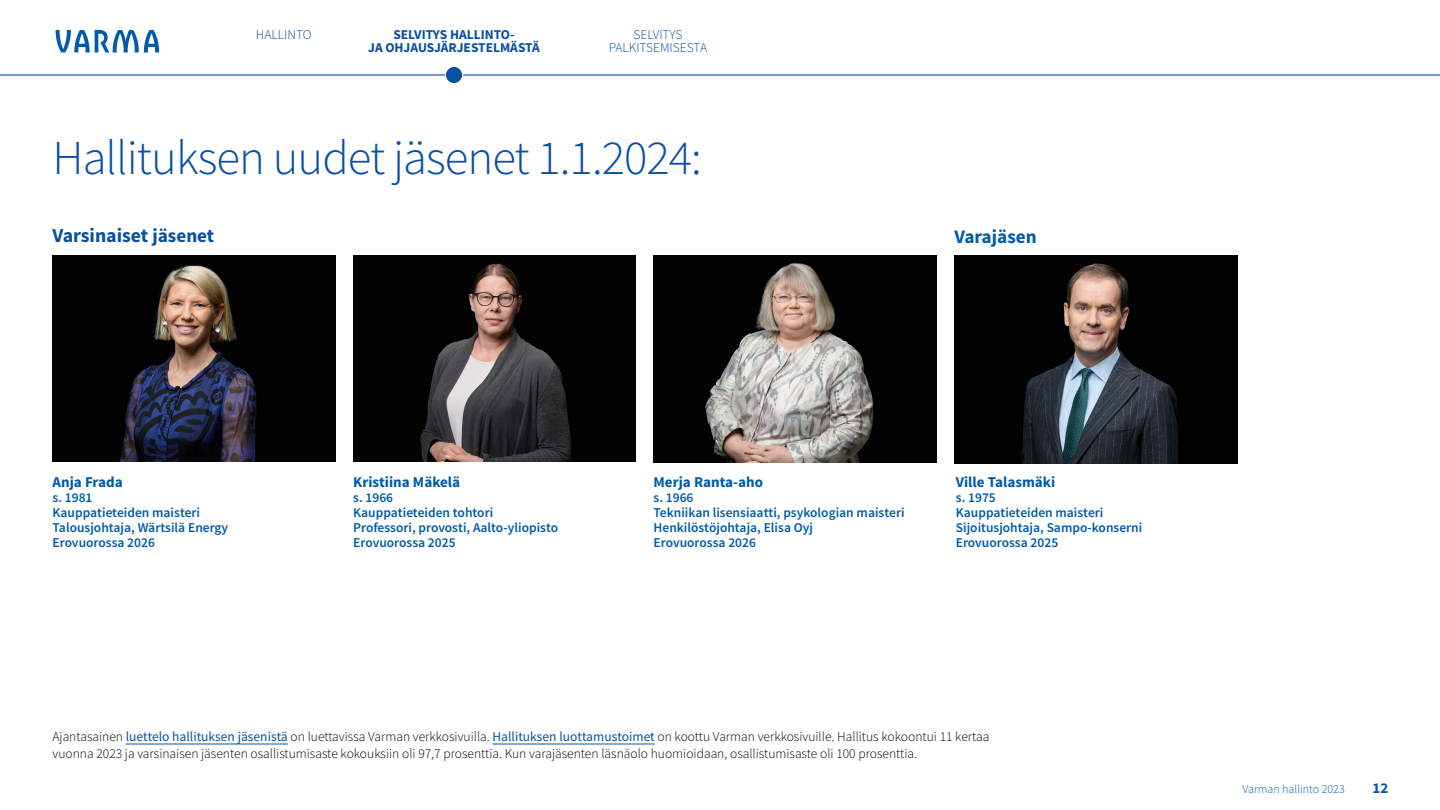
<style>
.page{position:relative;width:1440px;height:810px;background:#fff}
.page>*{position:absolute;margin:0;border:0;box-sizing:border-box;transform-origin:0 0}
.H2{font:300 48.75px "Source Sans Pro";letter-spacing:-.02em;color:#094fa3}
.H2_1_5pt{font:700 19.65px "Source Sans Pro";color:#094fa3}
.H2_1_5pt-2{font:700 19.12px "Source Sans Pro";color:#005baa}
.Nimityyli{font:700 15px "Source Sans Pro";color:#005baa}
.Henkilotiedot{font:600 13.5px "Source Sans Pro";color:#005baa}
.Leipis_ei_sis{font:300 13.5px "Source Sans Pro";color:#000}
.t1{font:700 13.5px/13.5px "Source Sans Pro";color:#094fa3;text-align:center}
.t2{font:300 13.5px/13.5px "Source Sans Pro";color:#094fa3;text-align:center}
.t3{font:300 12px "Source Sans Pro";color:#005baa}
.s1{font-size:19.12px}
.s2{font-weight:400;color:#094fa3}
</style>
<div class="page">
<img style="left:52px;top:255px;width:283px;height:206px">
<img style="left:353px;top:255px;width:283px;height:206px">
<img style="left:654px;top:255px;width:282px;height:208px">
<img style="left:955px;top:255px;width:282px;height:208px">
<hr style="left:126px;top:744px;width:162px;height:1px;background:#005baa">
<hr style="left:493px;top:744px;width:162px;height:1px;background:#005baa">
<svg style="left:56px;top:30px;width:103px;height:22px"></svg>
<hr style="left:0;top:74px;width:1440px;height:2px;background:#094fa3">
<div style="left:445px;top:66px;width:18px;height:18px;background:#094fa3;border-radius:50%"></div>
<div style="left:445px;top:66px;width:18px;height:18px;border:1px solid #fff;border-radius:50%"></div>
<p class="t2" style="left:256px;top:28px;width:57px">HALLINTO</p>
<p class="t1" style="left:368px;top:28px;width:173px">SELVITYS HALLINTO-<br>JA OHJAUSJÄRJESTELMÄSTÄ</p>
<p class="t2" style="left:609px;top:28px;width:100px">SELVITYS<br>PALKITSEMISESTA</p>
<h1 class="H2" style="left:52px;top:128px;width:651px">Hallituksen uudet jäsenet 1.1.2024:</h1>
<h2 class="H2_1_5pt" style="left:52px;top:223px;width:163px">Varsinaiset <span class="s1">jäsenet</span></h2>
<h2 class="H2_1_5pt-2" style="left:954px;top:224px;width:84px">Varajäsen</h2>
<p class="Nimityyli" style="left:53px;top:473px;width:72px">Anja Frada</p>
<p class="Henkilotiedot" style="left:53px;top:489px;width:42px">s. 1981</p>
<p class="Henkilotiedot" style="left:53px;top:504px;width:149px">Kauppatieteiden maisteri</p>
<p class="Henkilotiedot" style="left:53px;top:519px;width:177px">Talousjohtaja, Wärtsilä Energy</p>
<p class="Henkilotiedot" style="left:53px;top:534px;width:104px">Erovuorossa 2026</p>
<p class="Nimityyli" style="left:353px;top:472px;width:108px">Kristiina Mäkelä</p>
<p class="Henkilotiedot" style="left:353px;top:489px;width:42px">s. 1966</p>
<p class="Henkilotiedot" style="left:353px;top:504px;width:142px">Kauppatieteiden tohtori</p>
<p class="Henkilotiedot" style="left:353px;top:519px;width:206px">Professori, provosti, Aalto-yliopisto</p>
<p class="Henkilotiedot" style="left:353px;top:534px;width:104px">Erovuorossa 2025</p>
<p class="Nimityyli" style="left:654px;top:472px;width:111px">Merja Ranta-aho</p>
<p class="Henkilotiedot" style="left:654px;top:489px;width:42px">s. 1966</p>
<p class="Henkilotiedot" style="left:654px;top:504px;width:253px">Tekniikan lisensiaatti, psykologian maisteri</p>
<p class="Henkilotiedot" style="left:654px;top:519px;width:161px">Henkilöstöjohtaja, Elisa Oyj</p>
<p class="Henkilotiedot" style="left:654px;top:534px;width:104px">Erovuorossa 2026</p>
<p class="Nimityyli" style="left:956px;top:472px;width:101px">Ville Talasmäki</p>
<p class="Henkilotiedot" style="left:956px;top:489px;width:42px">s. 1975</p>
<p class="Henkilotiedot" style="left:956px;top:504px;width:149px">Kauppatieteiden maisteri</p>
<p class="Henkilotiedot" style="left:956px;top:519px;width:188px">Sijoitusjohtaja, Sampo-konserni</p>
<p class="Henkilotiedot" style="left:956px;top:534px;width:104px">Erovuorossa 2025</p>
<p class="Leipis_ei_sis" style="left:52px;top:728px;width:938px">Ajantasainen <span class="s2">luettelo hallituksen jäsenistä</span> on luettavissa Varman verkkosivuilla. <span class="s2">Hallituksen luottamustoimet</span> on koottu Varman verkkosivuille. Hallitus kokoontui 11 kertaa</p>
<p class="Leipis_ei_sis" style="left:52px;top:745px;width:866px">vuonna 2023 ja varsinaisen jäsenten osallistumisaste kokouksiin oli 97,7 prosenttia. Kun varajäsenten läsnäolo huomioidaan, osallistumisaste oli 100 prosenttia.</p>
<p class="t3" style="left:1242px;top:781px;width:104px">Varman hallinto 2023</p>
<p class="Nimityyli" style="left:1373px;top:778px;width:17px">12</p>
</div>
